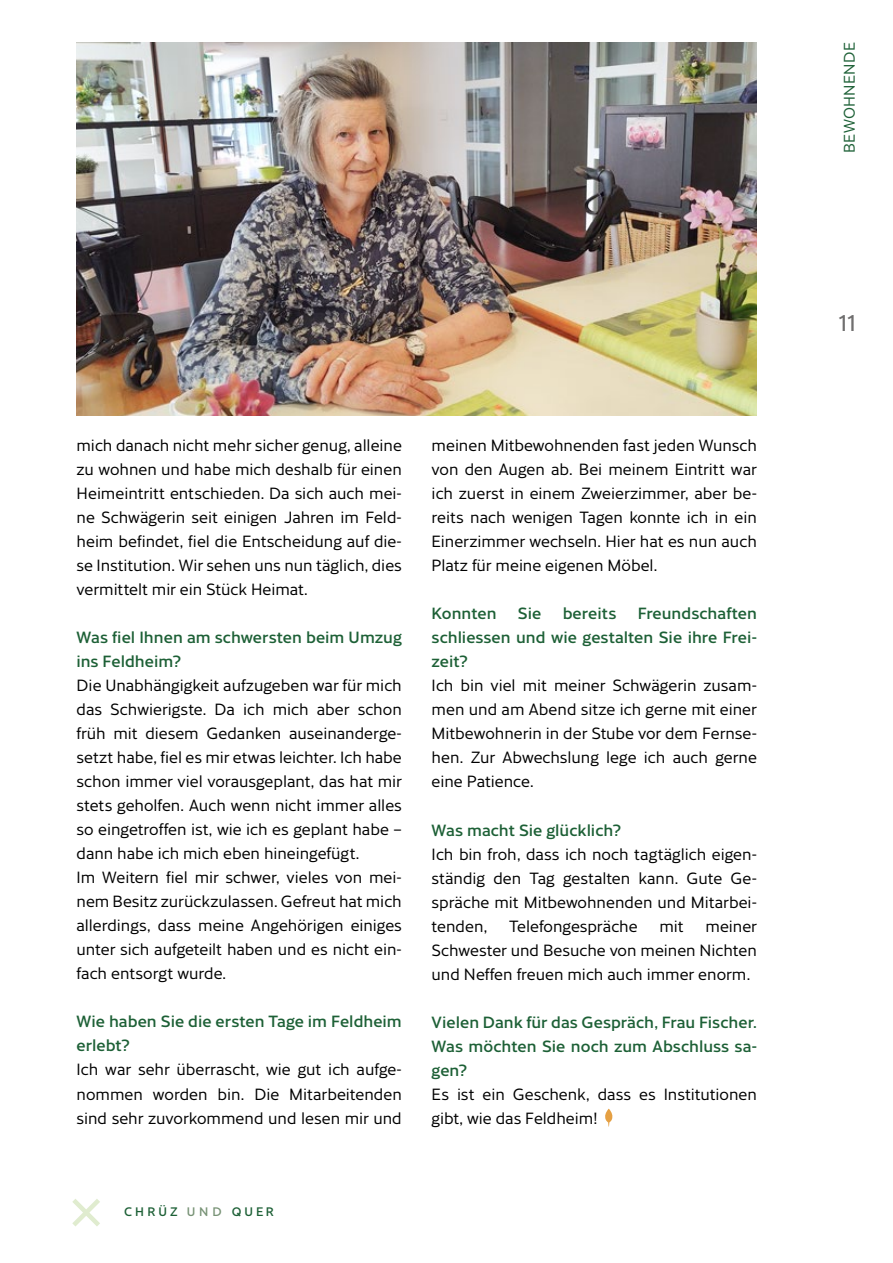
<style>
.page{position:relative;width:893px;height:1263px;background:#fff}
.page>*{position:absolute;margin:0;border:0;box-sizing:border-box;transform-origin:0 0}
.t1{font:27px "Cresta";color:#706f6f}
.t2{font:15.75px/24px "Cresta";color:#000;text-align:justify}
.t3{font:500 15.75px/24px "Cresta";color:#1d6036}
.t4{font:15px "Cresta";letter-spacing:.02em;color:#1d6036}
.t5{font:500 12px "Cresta";letter-spacing:.27em;color:#1d6036}
.s1{color:#789376}
</style>
<div class="page">
<svg style="left:72px;top:1199px;width:28px;height:27px"></svg>
<svg style="left:605px;top:1109px;width:8px;height:17px"></svg>
<img style="left:77px;top:43px;width:680px;height:372px">
<p class="t2" style="left:77px;top:433px;width:327px">mich danach nicht mehr sicher genug, alleine zu wohnen und habe mich deshalb für einen Heimeintritt entschieden. Da sich auch mei&shy;ne Schwägerin seit einigen Jahren im Feld&shy;heim befindet, fiel die Entscheidung auf die&shy;se Institution. Wir sehen uns nun täglich, dies vermittelt mir ein Stück Heimat.</p>
<p class="t3" style="left:77px;top:625px;width:327px">Was fiel Ihnen am schwersten beim Umzug ins Feldheim?</p>
<p class="t2" style="left:77px;top:673px;width:327px;text-align:left">Die Unabhängigkeit aufzugeben war für mich das Schwierigste. Da ich mich aber schon früh mit diesem Gedanken auseinanderge&shy;setzt habe, fiel es mir etwas leichter. Ich habe schon immer viel vorausgeplant, das hat mir stets geholfen. Auch wenn nicht immer alles so eingetroffen ist, wie ich es geplant habe – dann habe ich mich eben hineingefügt.<br>Im Weitern fiel mir schwer, vieles von mei&shy;nem Besitz zurückzulassen. Gefreut hat mich allerdings, dass meine Angehörigen einiges unter sich aufgeteilt haben und es nicht ein&shy;fach entsorgt wurde.</p>
<p class="t3" style="left:77px;top:1009px;width:327px">Wie haben Sie die ersten Tage im Feldheim erlebt?</p>
<p class="t2" style="left:77px;top:1057px;width:327px">Ich war sehr überrascht, wie gut ich aufge&shy;nommen worden bin. Die Mitarbeitenden sind sehr zuvorkommend und lesen mir und</p>
<p class="t2" style="left:432px;top:433px;width:327px">meinen Mitbewohnenden fast jeden Wunsch von den Augen ab. Bei meinem Eintritt war ich zuerst in einem Zweierzimmer, aber be&shy;reits nach wenigen Tagen konnte ich in ein Einerzimmer wechseln. Hier hat es nun auch Platz für meine eigenen Möbel.</p>
<p class="t3" style="left:432px;top:601px;width:66px">Konnten</p>
<p class="t3" style="left:518px;top:601px;width:25px">Sie</p>
<p class="t3" style="left:563px;top:601px;width:55px">bereits</p>
<p class="t3" style="left:432px;top:601px;width:327px;text-align:justify;text-indent:206px">Freundschaften schliessen und wie gestalten Sie ihre Frei&shy;zeit?</p>
<p class="t2" style="left:432px;top:673px;width:327px">Ich bin viel mit meiner Schwägerin zusam&shy;men und am Abend sitze ich gerne mit einer Mitbewohnerin in der Stube vor dem Fernse&shy;hen. Zur Abwechslung lege ich auch gerne eine Patience.</p>
<p class="t3" style="left:432px;top:817px;width:191px">Was macht Sie glücklich?</p>
<p class="t2" style="left:432px;top:841px;width:327px">Ich bin froh, dass ich noch tagtäglich eigen&shy;ständig den Tag gestalten kann. Gute Ge&shy;spräche mit Mitbewohnenden und Mitarbei&shy;tenden,</p>
<p class="t2" style="left:509px;top:913px;width:130px">Telefongespräche</p>
<p class="t2" style="left:659px;top:913px;width:26px">mit</p>
<p class="t2" style="left:432px;top:913px;width:327px;text-indent:274px">meiner Schwester und Besuche von meinen Nichten und Neffen freuen mich auch immer enorm.</p>
<p class="t3" style="left:432px;top:1009px;width:327px;text-align:justify">Vielen Dank für das Gespräch, Frau Fischer.<br>Was möchten Sie noch zum Abschluss sa&shy;gen?</p>
<p class="t2" style="left:432px;top:1081px;width:327px">Es ist ein Geschenk, dass es Institutionen gibt, wie das Feldheim!</p>
<p class="t5" style="left:124px;top:1203px;width:151px">CHRÜZ <span class="s1">UND</span> QUER</p>
<p class="t4" style="left:838px;top:153px;width:112px;rotate:-90deg">BEWOHNENDE</p>
<h1 class="t1" style="left:839px;top:301px;width:19px">11</h1>
</div>
